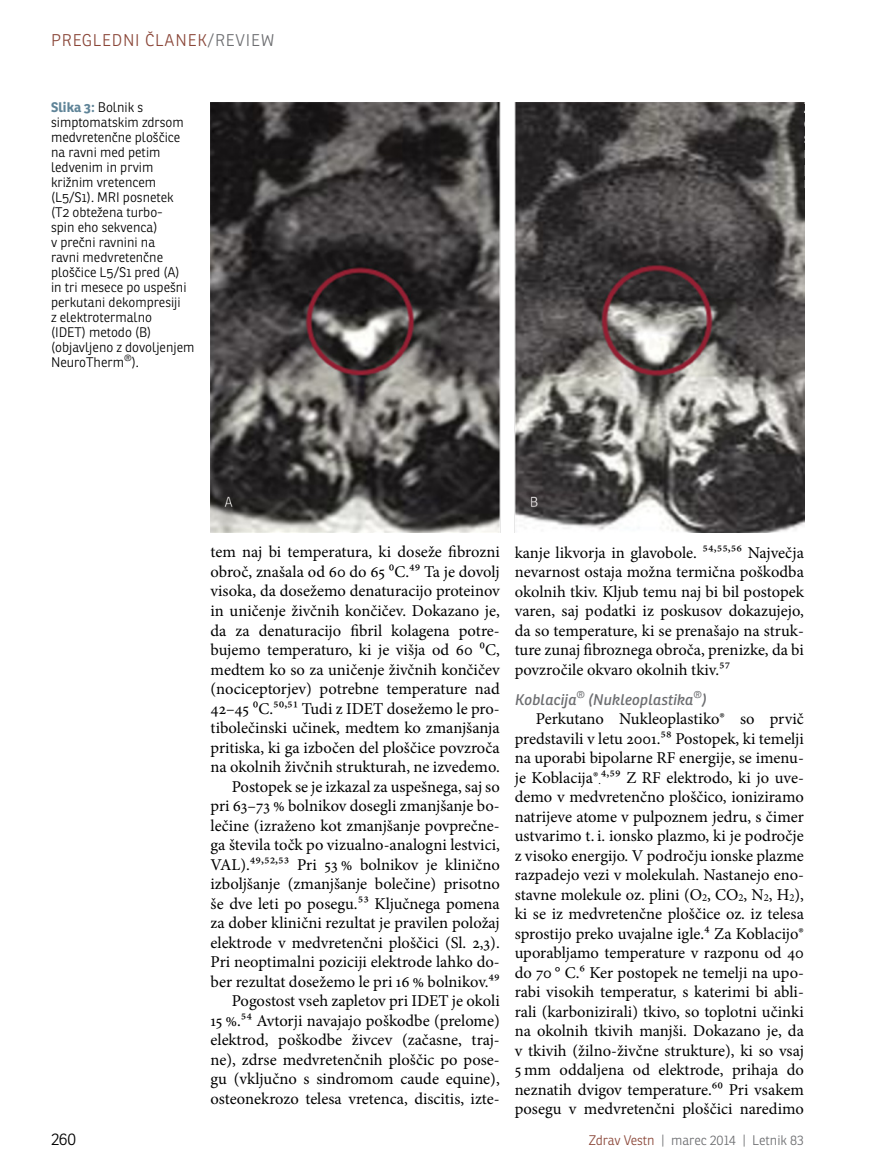
<style>
.page{position:relative;width:872px;height:1166px;background:#fff}
.page>*{position:absolute;margin:0;border:0;box-sizing:border-box;transform-origin:0 0}
.t1{font:16.5px/19.5px "Minion Pro";color:#000;text-align:justify}
.t2{font:300 16.5px "Ronnia";letter-spacing:.05em;color:#8a4638}
.t3{font:300 16.5px "Ronnia";color:#000}
.t4{font:italic 15px "Ronnia";color:#6d6e71}
.t5{font:300 13.5px/15px "Ronnia";color:#000}
.t6{font:300 13.5px "Ronnia";color:#6d6e71}
.t7{font:9.75px "Ronnia";color:#6d6e71}
.s1{color:#6d6e71}
.s2{font-weight:700;color:#5f8498}
.s3{color:#8a4638}
</style>
<div class="page">
<img style="left:210px;top:102px;width:594px;height:430px">
<p class="t2" style="left:51px;top:30px;width:225px">Pregledni članek<span class="s1">/Review</span></p>
<p class="t5" style="left:51px;top:99px;width:145px"><span class="s2">Slika 3:</span> Bolnik s simptomatskim zdrsom medvretenčne ploščice na ravni med petim ledvenim in prvim križnim vretencem (L5/S1). MRI posnetek (T2 obtežena turbo-<br>spin eho sekvenca)<br>v prečni ravnini na<br>ravni medvretenčne ploščice L5/S1 pred (A)<br>in tri mesece po uspešni perkutani dekompresiji<br>z elektrotermalno<br>(IDET) metodo (B) (objavljeno z dovoljenjem<br>NeuroTherm<sup>®</sup>).</p>
<p class="t1" style="left:210px;top:542px;width:291px;text-align:right">tem naj bi temperatura, ki doseže fibrozni obroč, znašala od 60 do 65 0C.49 Ta je dovolj visoka, da dosežemo denaturacijo proteinov in uničenje živčnih končičev. Dokazano je, da za denaturacijo fibril kolagena potre&shy;bujemo temperaturo, ki je višja od 60 0C, medtem ko so za uničenje živčnih končičev (nociceptorjev) potrebne temperature nad 42–45 0C.50,51 Tudi z IDET dosežemo le pro&shy;tibolečinski učinek, medtem ko zmanjšanja pritiska, ki ga izbočen del ploščice povzroča na okolnih živčnih strukturah, ne izvedemo.<br>Postopek se je izkazal za uspešnega, saj so pri 63–73 % bolnikov dosegli zmanjšanje bo&shy;lečine (izraženo kot zmanjšanje povprečne&shy;ga števila točk po vizualno-analogni lestvici, VAL).49,52,53 Pri 53 % bolnikov je klinično izboljšanje (zmanjšanje bolečine) prisotno še dve leti po posegu.53 Ključnega pomena za dober klinični rezultat je pravilen položaj elektrode v medvretenčni ploščici (Sl. 2,3).<br>Pri neoptimalni poziciji elektrode lahko do&shy;ber rezultat dosežemo le pri 16 % bolnikov.49<br>Pogostost vseh zapletov pri IDET je okoli<br>15 %.54 Avtorji navajajo poškodbe (prelome) elektrod, poškodbe živcev (začasne, traj&shy;ne), zdrse medvretenčnih ploščic po pose&shy;gu (vključno s sindromom caude equine), osteonekrozo telesa vretenca, discitis, izte-</p>
<p class="t1" style="left:515px;top:542px;width:291px">kanje likvorja in glavobole. 54,55,56 Največja nevarnost ostaja možna termična poškodba okolnih tkiv. Kljub temu naj bi bil postopek varen, saj podatki iz poskusov dokazujejo, da so temperature, ki se prenašajo na struk&shy;ture zunaj fibroznega obroča, prenizke, da bi povzročile okvaro okolnih tkiv.57</p>
<p class="t4" style="left:514px;top:689px;width:63px">Koblacija</p>
<p class="t7" style="left:576px;top:688px;width:10px">®</p>
<p class="t4" style="left:588px;top:689px;width:107px">(Nukleoplastika</p>
<p class="t7" style="left:693px;top:688px;width:10px">®</p>
<p class="t4" style="left:702px;top:689px;width:6px">)</p>
<p class="t1" style="left:514px;top:709px;width:291px;text-indent:21px">Perkutano Nukleoplastiko® so prvič predstavili v letu 2001.58 Postopek, ki temelji na uporabi bipolarne RF energije, se imenu&shy;je Koblacija®<sub>.</sub>4,59 Z RF elektrodo, ki jo uve&shy;demo v medvretenčno ploščico, ioniziramo natrijeve atome v pulpoznem jedru, s čimer ustvarimo t. i. ionsko plazmo, ki je področje z visoko energijo. V področju ionske plazme razpadejo vezi v molekulah. Nastanejo eno&shy;stavne molekule oz. plini (O<sub>2</sub>, CO<sub>2</sub>, N<sub>2</sub>, H<sub>2</sub>), ki se iz medvretenčne ploščice oz. iz telesa sprostijo preko uvajalne igle.4 Za Koblacijo® uporabljamo temperature v razponu od 40 do 70 ° C.6 Ker postopek ne temelji na upo&shy;rabi visokih temperatur, s katerimi bi abli&shy;rali (karbonizirali) tkivo, so toplotni učinki na okolnih tkivih manjši. Dokazano je, da v tkivih (žilno-živčne strukture), ki so vsaj 5 mm oddaljena od elektrode, prihaja do neznatih dvigov temperature.60 Pri vsakem posegu v medvretenčni ploščici naredimo</p>
<p class="t3" style="left:51px;top:1128px;width:27px">260</p>
<p class="t6" style="left:589px;top:1131px;width:216px"><span class="s3">Zdrav Vestn</span> | marec 2014 | Letnik 83</p>
</div>
